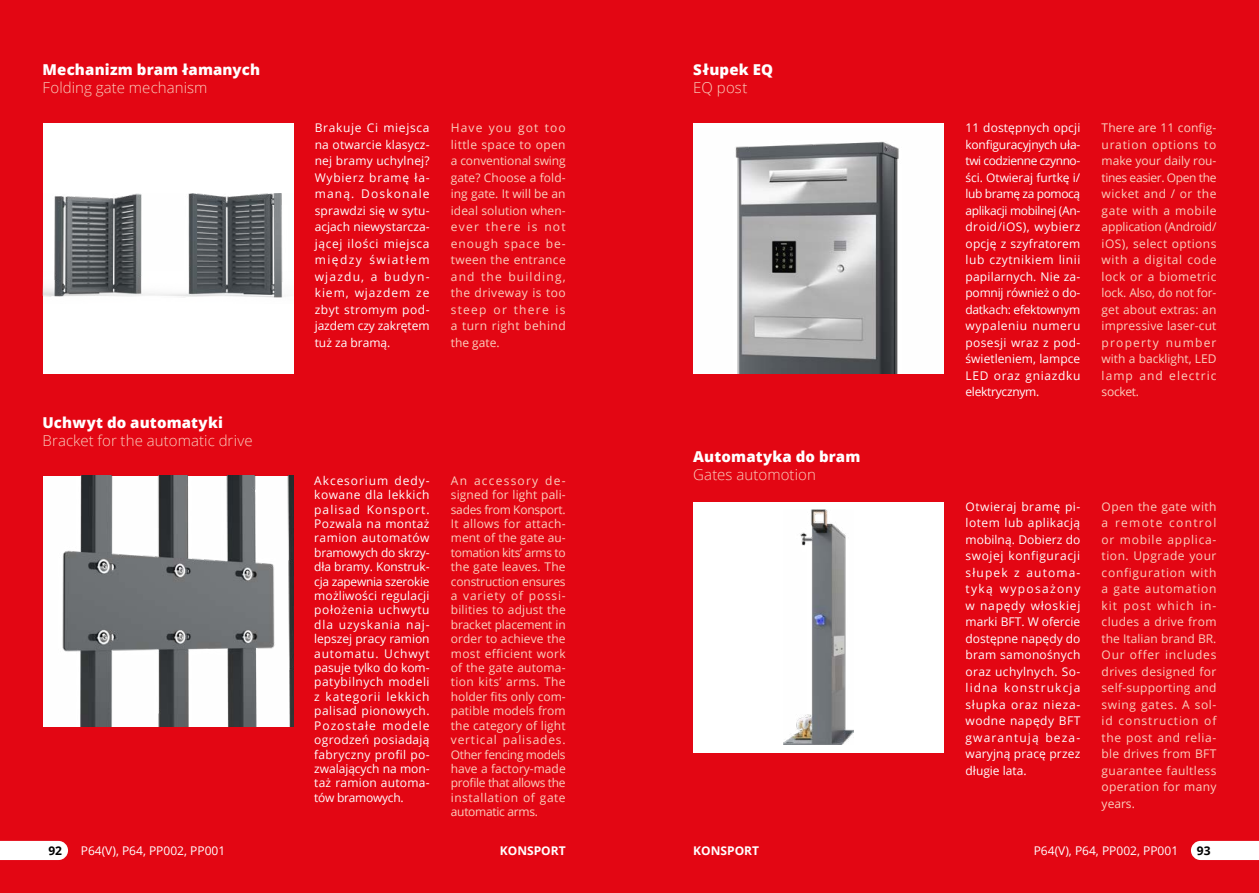
<style>
.page{position:relative;width:1259px;height:893px;background:#e30613}
.page>*{position:absolute;margin:0;border:0;box-sizing:border-box;transform-origin:0 0}
.t1{font:300 15px "Open Sans";letter-spacing:.005em;color:#facfbd}
.t2{font:800 15px "Open Sans";letter-spacing:.01em;color:#fff}
.t3{font:12px/16.5px "Open Sans";letter-spacing:.035em;color:#facfbd;text-align:justify}
.t4{font:12px/16.5px "Open Sans";letter-spacing:.005em;color:#fff;text-align:justify}
.t5{font:700 12px "Open Sans";color:#fff}
.t6{font:700 12px "Open Sans";color:#000}
</style>
<div class="page">
<div style="left:43px;top:123px;width:250px;height:251px;background:#fff"></div>
<img style="left:43px;top:193px;width:240px;height:105px">
<img style="left:43px;top:476px;width:250px;height:251px">
<img style="left:693px;top:128px;width:251px;height:246px">
<div style="left:693px;top:502px;width:251px;height:251px;background:#fff"></div>
<img style="left:783px;top:510px;width:71px;height:234px">
<svg style="left:0;top:841px;width:68px;height:19px"></svg>
<svg style="left:1191px;top:841px;width:68px;height:19px"></svg>
<p class="t2" style="left:43px;top:58px;width:219px">Mechanizm bram łamanych</p>
<p class="t1" style="left:43px;top:78px;width:166px">Folding gate mechanism</p>
<p class="t2" style="left:43px;top:411px;width:182px">Uchwyt do automatyki</p>
<p class="t1" style="left:43px;top:430px;width:212px">Bracket for the automatic drive</p>
<p class="t4" style="left:315px;top:119px;width:116px">Brakuje Ci miejsca na otwarcie klasycz&shy;nej bramy uchylnej?<br>Wybierz bramę ła&shy;maną. Doskonale sprawdzi się w sytu&shy;acjach niewystarcza&shy;jącej ilości miejsca między światłem wjazdu, a budyn&shy;kiem, wjazdem ze zbyt stromym pod&shy;jazdem czy zakrętem tuż za bramą.</p>
<p class="t3" style="left:451px;top:119px;width:116px">Have you got too little space to open a conventional swing gate? Choose a fold&shy;ing gate. It will be an ideal solution when&shy;ever there is not enough space be&shy;tween the entrance and the building, the driveway is too steep or there is a turn right behind the gate.</p>
<p class="t4" style="left:314px;top:473px;width:117px;line-height:14.4px">Akcesorium dedy&shy;kowane dla lekkich palisad Konsport.<br>Pozwala na montaż ramion automatów bramowych do skrzy&shy;dła bramy. Konstruk&shy;cja zapewnia szerokie możliwości regulacji położenia uchwytu dla uzyskania naj&shy;lepszej pracy ramion automatu. Uchwyt pasuje tylko do kom&shy;patybilnych modeli z kategorii lekkich palisad pionowych.<br>Pozostałe modele ogrodzeń posiadają fabryczny profil po&shy;zwalających na mon&shy;taż ramion automa&shy;tów bramowych.</p>
<p class="t3" style="left:451px;top:473px;width:116px;line-height:14.4px">An accessory de&shy;signed for light pali&shy;sades from Konsport.<br>It allows for attach&shy;ment of the gate au&shy;tomation kits’ arms to the gate leaves. The construction ensures a variety of possi&shy;bilities to adjust the bracket placement in order to achieve the most efficient work of the gate automa&shy;tion kits’ arms. The holder fits only com&shy;patible models from the category of light vertical palisades.<br>Other fencing models have a factory-made profile that allows the installation of gate automatic arms.</p>
<p class="t2" style="left:693px;top:58px;width:81px">Słupek EQ</p>
<p class="t1" style="left:693px;top:78px;width:56px">EQ post</p>
<p class="t2" style="left:693px;top:446px;width:169px">Automatyka do bram</p>
<p class="t1" style="left:693px;top:465px;width:124px">Gates automotion</p>
<p class="t4" style="left:965px;top:119px;width:116px">11 dostępnych opcji konfiguracyjnych uła&shy;twi codzienne czynno&shy;ści. Otwieraj furtkę i/ lub bramę za pomocą aplikacji mobilnej (An&shy;droid/iOS), wybierz opcję z szyfratorem lub czytnikiem linii papilarnych. Nie za&shy;pomnij również o do&shy;datkach: efektownym wypaleniu numeru posesji wraz z pod&shy;świetleniem, lampce LED oraz gniazdku elektrycznym.</p>
<p class="t3" style="left:1101px;top:119px;width:116px">There are 11 config&shy;uration options to make your daily rou&shy;tines easier. Open the wicket and / or the gate with a mobile application (Android/ iOS), select options with a digital code lock or a biometric lock. Also, do not for&shy;get about extras: an impressive laser-cut property number with a backlight, LED lamp and electric socket.</p>
<p class="t4" style="left:965px;top:498px;width:116px">Otwieraj bramę pi&shy;lotem lub aplikacją mobilną. Dobierz do swojej konfiguracji słupek z automa&shy;tyką wyposażony w napędy włoskiej marki BFT. W ofercie dostępne napędy do bram samonośnych oraz uchylnych. So&shy;lidna konstrukcja słupka oraz nieza&shy;wodne napędy BFT gwarantują beza&shy;waryjną pracę przez długie lata.</p>
<p class="t3" style="left:1101px;top:498px;width:116px">Open the gate with a remote control or mobile applica&shy;tion. Upgrade your configuration with a gate automation kit post which in&shy;cludes a drive from the Italian brand BR.<br>Our offer includes drives designed for self-supporting and swing gates. A sol&shy;id construction of the post and relia&shy;ble drives from BFT guarantee faultless operation for many years.</p>
<p class="t6" style="left:48px;top:842px;width:15px">92</p>
<p class="t4" style="left:81px;top:842px;width:146px">P64(V), P64, PP002, PP001</p>
<p class="t5" style="left:500px;top:842px;width:67px">KONSPORT</p>
<p class="t5" style="left:693px;top:842px;width:67px">KONSPORT</p>
<p class="t4" style="left:1033px;top:842px;width:146px">P64(V), P64, PP002, PP001</p>
<p class="t6" style="left:1196px;top:842px;width:15px">93</p>
</div>
